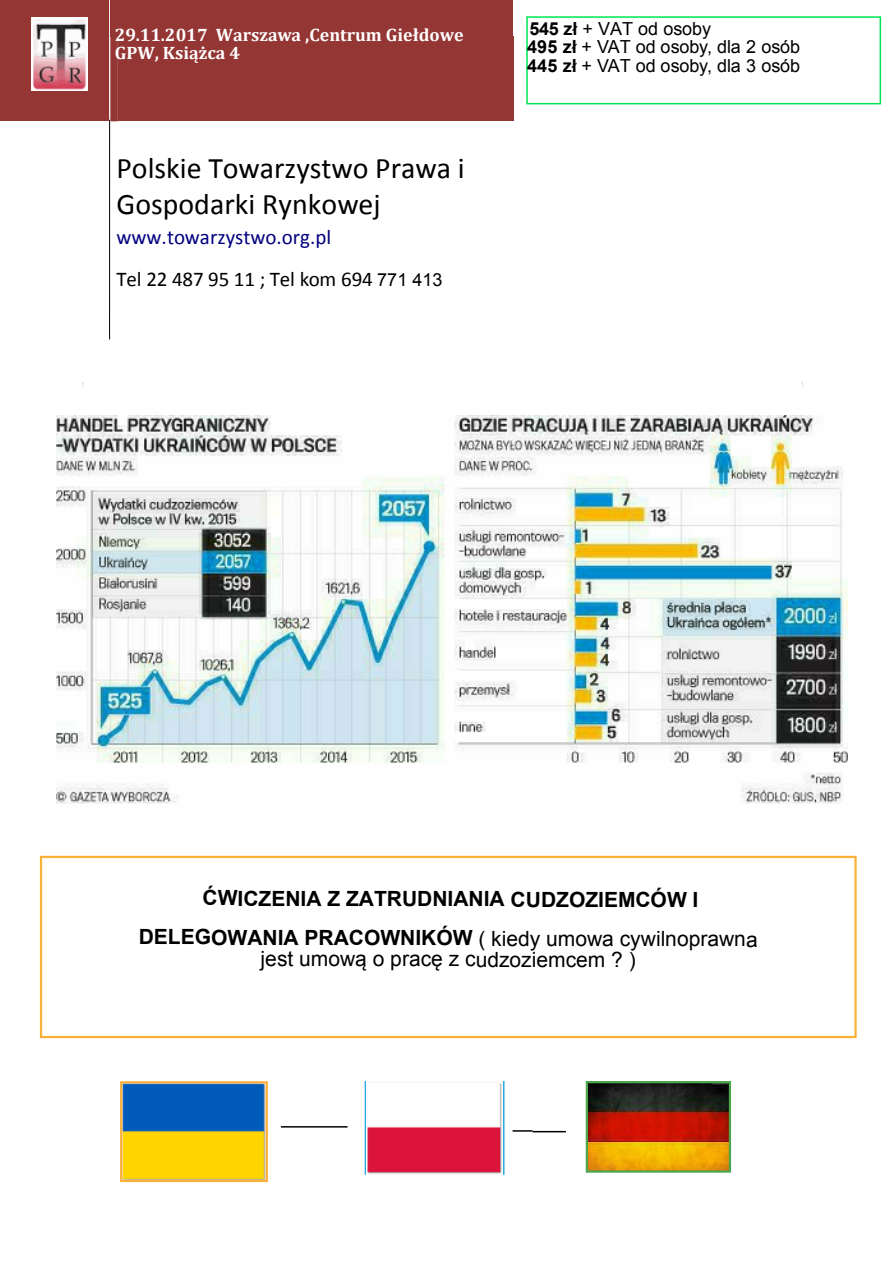
<style>
.page{position:relative;width:893px;height:1263px;background:#fff}
.page>*{position:absolute;margin:0;border:0;box-sizing:border-box;transform-origin:0 0}
.t1{font:29.85px/36.8px "Calibri";color:#000}
.t2{font:700 21px/39.8px "Arial";letter-spacing:-.005em;color:#000;text-align:center}
.t3{font:21px/41.8px "Calibri";color:#000080}
.t4{font:21px "Arial";color:#000}
.t5{font:18px/18.3px "Arial";color:#000}
.t6{font:700 18px/18px "Cambria";color:#fff}
.s1{color:#000}
.s2{font-family:"Arial";font-size:18px;color:#000}
.s3{font-weight:700}
.s4{font-weight:400}
</style>
<div class="page">
<div style="left:102px;top:0;width:8px;height:20px;background:#943634"></div>
<div style="left:0;top:20px;width:110px;height:101px;background:#943634"></div>
<div style="left:0;top:0;width:102px;height:20px;background:#943634"></div>
<div style="left:111px;top:0;width:402px;height:36px;background:#943634"></div>
<div style="left:110px;top:36px;width:8px;height:85px;background:#943634"></div>
<div style="left:505px;top:36px;width:8px;height:85px;background:#943634"></div>
<div style="left:118px;top:36px;width:387px;height:22px;background:#943634"></div>
<div style="left:118px;top:58px;width:387px;height:63px;background:#943634"></div>
<hr style="left:109px;top:0;width:1px;height:120px;background:#fff">
<hr style="left:109px;top:120px;width:1px;height:219px;background:#000">
<div style="left:40px;top:856px;width:817px;height:182px;border:2px solid #fbb03a"></div>
<div style="left:526px;top:16px;width:355px;height:88px;border:2px solid #00e451"></div>
<img style="left:31px;top:18px;width:56px;height:73px">
<img style="left:56px;top:415px;width:792px;height:389px">
<img style="left:589px;top:1084px;width:139px;height:86px">
<div style="left:586px;top:1081px;width:145px;height:92px;border:2px solid #4ca64c"></div>
<img style="left:123px;top:1084px;width:142px;height:95px">
<div style="left:120px;top:1081px;width:148px;height:101px;border:2px solid #fbb03a"></div>
<div style="left:365px;top:1081px;width:139px;height:94px;border:2px solid #28aae2"></div>
<hr style="left:281px;top:1126px;width:67px;height:1px;background:#000">
<hr style="left:533px;top:1131px;width:33px;height:1px;background:#000">
<hr style="left:513px;top:1130px;width:20px;height:2px;background:#000">
<img style="left:366px;top:1082px;width:137px;height:92px">
<p class="t6" style="left:115px;top:27px;width:350px">29.11.2017 Warszawa ,Centrum Giełdowe<br>GPW, Książca 4</p>
<h1 class="t1" style="left:116px;top:152px;width:350px">Polskie Towarzystwo Prawa i<br>Gospodarki Rynkowej</h1>
<p class="t3" style="left:116px;top:218px;width:327px">www.towarzystwo.org.pl<br><span class="s1">Tel 22 487 95 11 ; Tel kom 694</span> <span class="s2">771 413</span></p>
<p class="t5" style="left:527px;top:21px;width:275px"><span class="s3">545 zł</span> + VAT od osoby<br><span class="s3">495 zł</span> + VAT od osoby, dla 2 osób<br><span class="s3">445 zł</span> + VAT od osoby, dla 3 osób</p>
<p class="t2" style="left:139px;top:881px;width:620px">ĆWICZENIA Z ZATRUDNIANIA CUDZOZIEMCÓW I<br>DELEGOWANIA PRACOWNIKÓW <span class="s4">( kiedy umowa cywilnoprawna</span></p>
<p class="t4" style="left:261px;top:951px;width:377px">jest umową o pracę z cudzoziemcem ? )</p>
</div>
